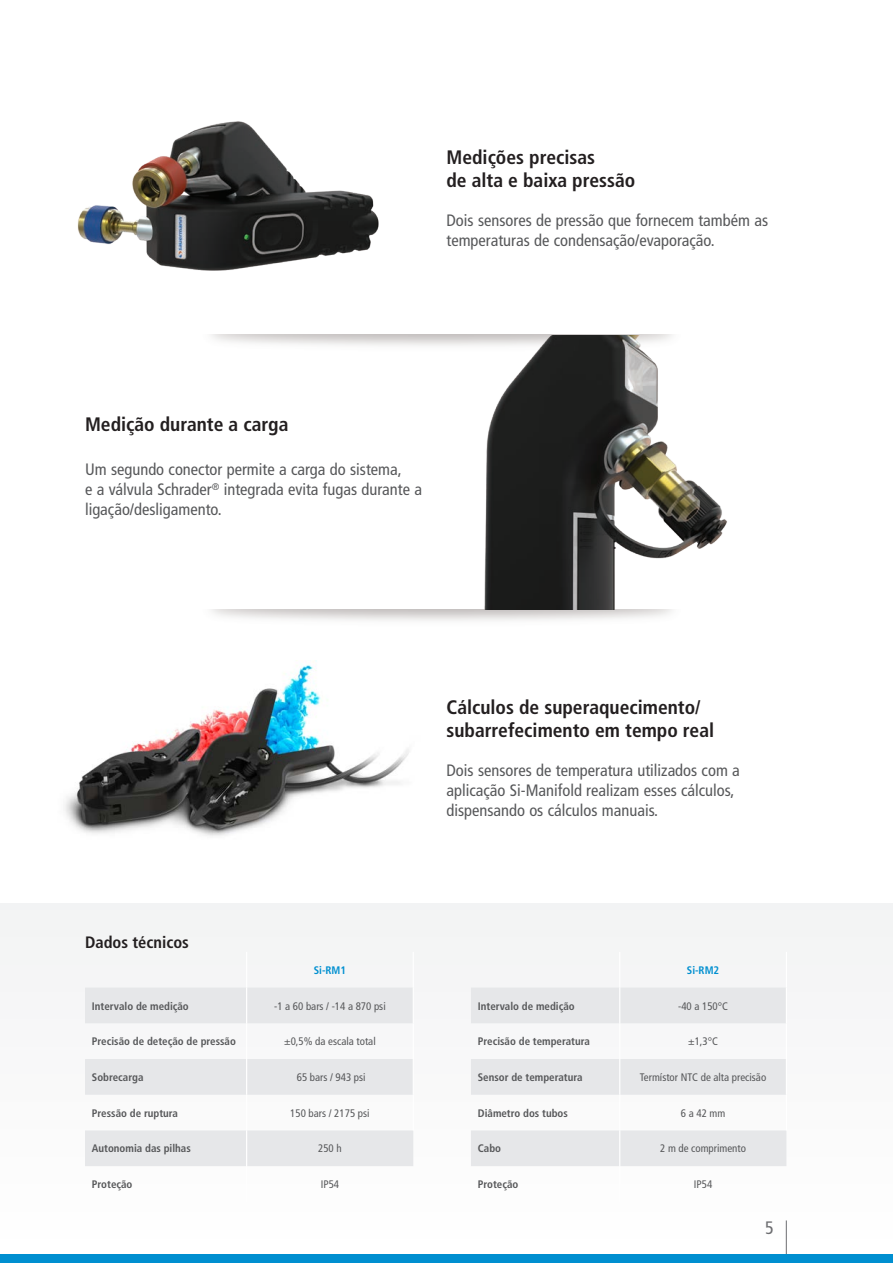
<style>
.page{position:relative;width:893px;height:1263px;background:#fff}
.page>*{position:absolute;margin:0;border:0;box-sizing:border-box;transform-origin:0 0}
.t1{font:700 condensed 19.5px/23.4px "Frutiger LT Std";color:#231f20}
.t2{font:condensed 18px "Frutiger LT Std";color:#6c6d70}
.Normal_e{font:condensed 16.5px/19.8px "Frutiger LT Std";color:#57585a}
.t3{font:700 condensed 16.5px "Frutiger LT Std";color:#231f20}
.t4{font:700 condensed 10.95px "Frutiger LT Std";color:#57585a}
.t5{font:condensed 10.95px "Frutiger LT Std";color:#57585a}
.t6{font:700 condensed 10.95px "Frutiger LT Std";color:#008fd0}
</style>
<div class="page">
<div style="left:0;top:904px;width:893px;height:350px;background:#f9f9f9"></div>
<hr style="left:786px;top:1220px;width:1px;height:43px;background:#6c6d70">
<div style="left:0;top:1254px;width:893px;height:9px;background:#008fd0"></div>
<img style="left:212px;top:335px;width:460px;height:11px">
<svg style="left:85px;top:987px;width:328px;height:179px;fill:#e6e7e9"></svg>
<hr style="left:246px;top:952px;width:1px;height:35px;background:#fff">
<hr style="left:413px;top:952px;width:1px;height:35px;background:#fff">
<hr style="left:246px;top:987px;width:1px;height:36px;background:#fff">
<hr style="left:413px;top:987px;width:1px;height:36px;background:#fff">
<hr style="left:246px;top:1023px;width:1px;height:36px;background:#fff">
<hr style="left:413px;top:1023px;width:1px;height:36px;background:#fff">
<hr style="left:246px;top:1059px;width:1px;height:36px;background:#fff">
<hr style="left:413px;top:1059px;width:1px;height:36px;background:#fff">
<hr style="left:246px;top:1095px;width:1px;height:35px;background:#fff">
<hr style="left:413px;top:1095px;width:1px;height:35px;background:#fff">
<hr style="left:246px;top:1130px;width:1px;height:36px;background:#fff">
<hr style="left:246px;top:1166px;width:1px;height:36px;background:#fff">
<svg style="left:471px;top:987px;width:315px;height:179px;fill:#e6e7e9"></svg>
<hr style="left:619px;top:952px;width:1px;height:35px;background:#fff">
<hr style="left:786px;top:952px;width:1px;height:35px;background:#fff">
<hr style="left:619px;top:987px;width:1px;height:36px;background:#fff">
<hr style="left:786px;top:987px;width:1px;height:36px;background:#fff">
<hr style="left:619px;top:1023px;width:1px;height:36px;background:#fff">
<hr style="left:786px;top:1023px;width:1px;height:36px;background:#fff">
<hr style="left:619px;top:1059px;width:1px;height:36px;background:#fff">
<hr style="left:786px;top:1059px;width:1px;height:36px;background:#fff">
<hr style="left:619px;top:1095px;width:1px;height:35px;background:#fff">
<hr style="left:786px;top:1095px;width:1px;height:35px;background:#fff">
<hr style="left:619px;top:1130px;width:1px;height:36px;background:#fff">
<hr style="left:619px;top:1166px;width:1px;height:36px;background:#fff">
<img style="left:77px;top:121px;width:302px;height:150px">
<img style="left:65px;top:661px;width:344px;height:175px">
<img style="left:447px;top:336px;width:280px;height:273px">
<p class="t1" style="left:446px;top:146px;width:190px">Medições precisas<br>de alta e baixa pressão</p>
<p class="Normal_e" style="left:446px;top:211px;width:323px">Dois sensores de pressão que fornecem também as temperaturas de condensação/evaporação.</p>
<p class="t1" style="left:85px;top:412px;width:205px">Medição durante a carga</p>
<p class="Normal_e" style="left:85px;top:460px;width:339px">Um segundo conector permite a carga do sistema,<br>e a válvula Schrader<sup>®</sup> integrada evita fugas durante a ligação/desligamento.</p>
<p class="t3" style="left:85px;top:932px;width:105px">Dados técnicos</p>
<p class="t6" style="left:314px;top:963px;width:34px">Si-RM1</p>
<p class="t4" style="left:92px;top:999px;width:98px">Intervalo de medição</p>
<p class="t5" style="left:274px;top:999px;width:113px">-1 a 60 bars / -14 a 870 psi</p>
<p class="t4" style="left:92px;top:1035px;width:146px">Precisão de deteção de pressão</p>
<p class="t5" style="left:284px;top:1035px;width:93px">±0,5% da escala total</p>
<p class="t4" style="left:92px;top:1071px;width:53px">Sobrecarga</p>
<p class="t5" style="left:297px;top:1071px;width:70px">65 bars / 943 psi</p>
<p class="t4" style="left:92px;top:1106px;width:88px">Pressão de ruptura</p>
<p class="t5" style="left:290px;top:1106px;width:81px">150 bars / 2175 psi</p>
<p class="t4" style="left:92px;top:1142px;width:100px">Autonomia das pilhas</p>
<p class="t5" style="left:318px;top:1142px;width:25px">250 h</p>
<p class="t4" style="left:92px;top:1178px;width:42px">Proteção</p>
<p class="t5" style="left:321px;top:1178px;width:20px">IP54</p>
<p class="t1" style="left:446px;top:695px;width:269px">Cálculos de superaquecimento/ subarrefecimento em tempo real</p>
<p class="Normal_e" style="left:446px;top:761px;width:295px">Dois sensores de temperatura utilizados com a aplicação Si-Manifold realizam esses cálculos, dispensando os cálculos manuais.</p>
<p class="t6" style="left:687px;top:963px;width:34px">Si-RM2</p>
<p class="t4" style="left:478px;top:999px;width:98px">Intervalo de medição</p>
<p class="t5" style="left:678px;top:999px;width:51px">-40 a 150°C</p>
<p class="t4" style="left:478px;top:1035px;width:114px">Precisão de temperatura</p>
<p class="t5" style="left:688px;top:1035px;width:31px">±1,3°C</p>
<p class="t4" style="left:478px;top:1071px;width:106px">Sensor de temperatura</p>
<p class="t5" style="left:640px;top:1071px;width:128px">Termístor NTC de alta precisão</p>
<p class="t4" style="left:478px;top:1106px;width:92px">Diâmetro dos tubos</p>
<p class="t5" style="left:681px;top:1106px;width:46px">6 a 42 mm</p>
<p class="t4" style="left:478px;top:1142px;width:25px">Cabo</p>
<p class="t5" style="left:660px;top:1142px;width:87px">2 m de comprimento</p>
<p class="t4" style="left:478px;top:1178px;width:42px">Proteção</p>
<p class="t5" style="left:694px;top:1178px;width:20px">IP54</p>
<p class="t2" style="left:765px;top:1217px;width:10px">5</p>
</div>
